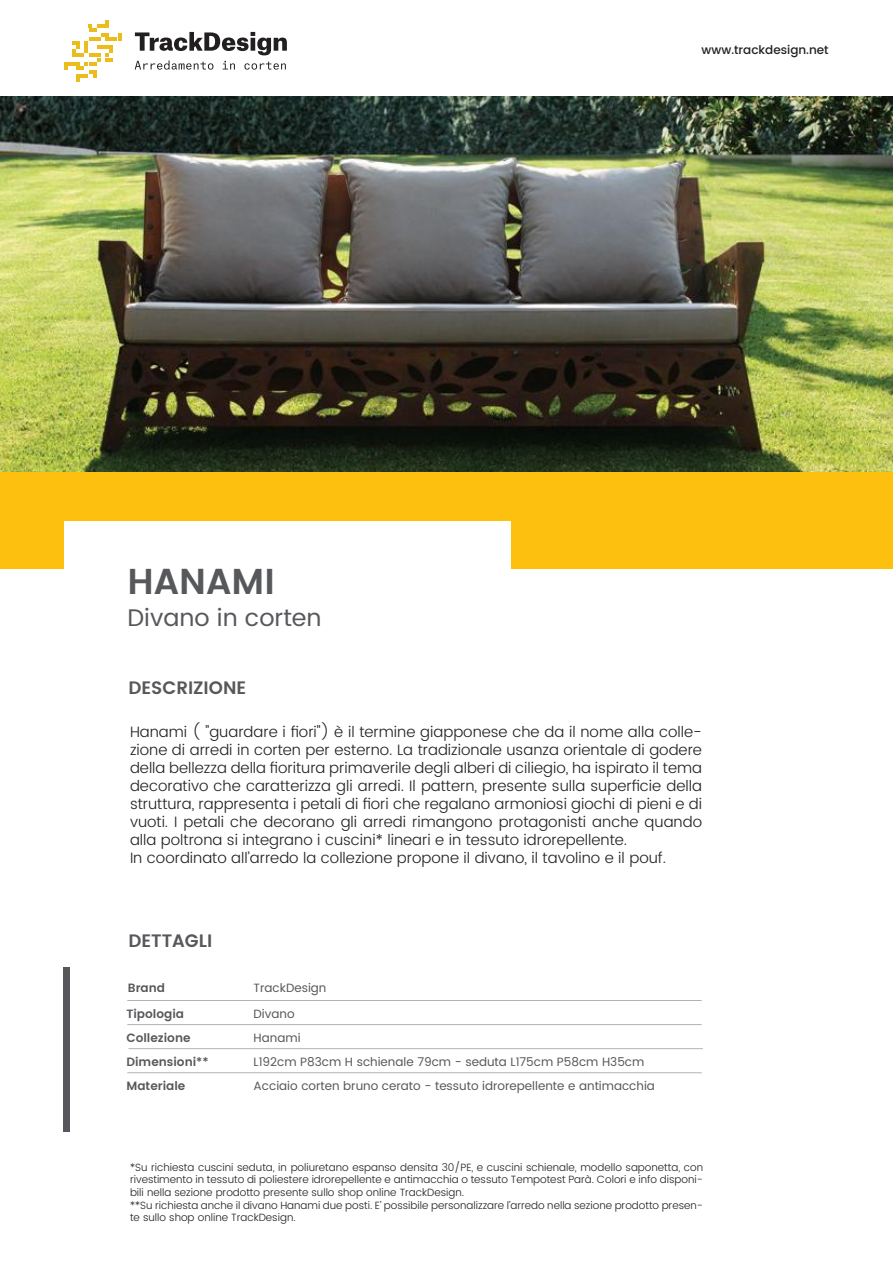
<style>
.page{position:relative;width:893px;height:1263px;background:#fff}
.page>*{position:absolute;margin:0;border:0;box-sizing:border-box;transform-origin:0 0}
.t1{font:600 36px "Poppins";color:#57585b}
.t2{font:24px "Poppins";color:#57585b}
.t3{font:600 18px "Poppins";color:#57585b}
.t4{font:300 15px/18px "Poppins";color:#221f20}
.t5{font:12px/24px "Poppins";color:#57585b}
.t6{font:600 12px/24px "Poppins";color:#57585b}
.t7{font:500 12px "Poppins";color:#221f20}
.t8{font:300 10.5px/12.6px "Poppins";color:#221f20}
</style>
<div class="page">
<div style="left:64px;top:967px;width:6px;height:165px;background:#57585b"></div>
<hr style="left:127px;top:1000px;width:575px;height:1px;background:#b1b3b5">
<hr style="left:127px;top:1024px;width:575px;height:1px;background:#b1b3b5">
<hr style="left:127px;top:1072px;width:575px;height:1px;background:#b1b3b5">
<svg style="left:135px;top:32px;width:152px;height:23px"></svg>
<svg style="left:135px;top:61px;width:78px;height:9px"></svg>
<svg style="left:223px;top:61px;width:12px;height:8px"></svg>
<svg style="left:244px;top:62px;width:42px;height:8px"></svg>
<svg style="left:64px;top:20px;width:57px;height:62px"></svg>
<hr style="left:128px;top:1048px;width:575px;height:1px;background:#b1b3b5">
<img style="left:0;top:96px;width:893px;height:376px">
<div style="left:0;top:472px;width:893px;height:97px;background:#fec00e"></div>
<div style="left:64px;top:521px;width:446px;height:57px;background:#fff"></div>
<h1 class="t1" style="left:128px;top:555px;width:149px">HANAMI</h1>
<h2 class="t2" style="left:128px;top:600px;width:196px">Divano in corten</h2>
<p class="t3" style="left:128px;top:674px;width:119px">DESCRIZIONE</p>
<p class="t7" style="left:702px;top:41px;width:129px">www.trackdesign.net</p>
<p class="t4" style="left:130px;top:723px;width:574px">Hanami ( "guardare i fiori") è il termine giapponese che da il nome alla colle&shy;zione di arredi in corten per esterno. La tradizionale usanza orientale di godere della bellezza della fioritura primaverile degli alberi di ciliegio, ha ispirato il tema decorativo che caratterizza gli arredi. Il pattern, presente sulla superficie della struttura, rappresenta i petali di fiori che regalano armoniosi giochi di pieni e di vuoti. I petali che decorano gli arredi rimangono protagonisti anche quando alla poltrona si integrano i cuscini* lineari e in tessuto idrorepellente.<br>In coordinato all’arredo la collezione propone il divano, il tavolino e il pouf.</p>
<p class="t3" style="left:128px;top:927px;width:85px">DETTAGLI</p>
<p class="t6" style="left:126px;top:976px;width:59px;line-height:25.5px">Brand<br>Tipologia</p>
<p class="t6" style="left:126px;top:1026px;width:84px">Collezione<br>Dimensioni**<br>Materiale</p>
<p class="t5" style="left:254px;top:976px;width:74px;line-height:25.5px">TrackDesign<br>Divano</p>
<p class="t5" style="left:254px;top:1026px;width:403px">Hanami<br>L192cm P83cm H schienale 79cm - seduta L175cm P58cm H35cm<br>Acciaio corten bruno cerato - tessuto idrorepellente e antimacchia</p>
<p class="t8" style="left:130px;top:1161px;width:575px">*Su richiesta cuscini seduta, in poliuretano espanso densita 30/PE, e cuscini schienale, modello saponetta, con rivestimento in tessuto di poliestere idrorepellente e antimacchia o tessuto Tempotest Parà. Colori e info disponi&shy;bili nella sezione prodotto presente sullo shop online TrackDesign.<br>**Su richiesta anche il divano Hanami due posti. E’ possibile personalizzare l’arredo nella sezione prodotto presen&shy;te sullo shop online TrackDesign.</p>
</div>
